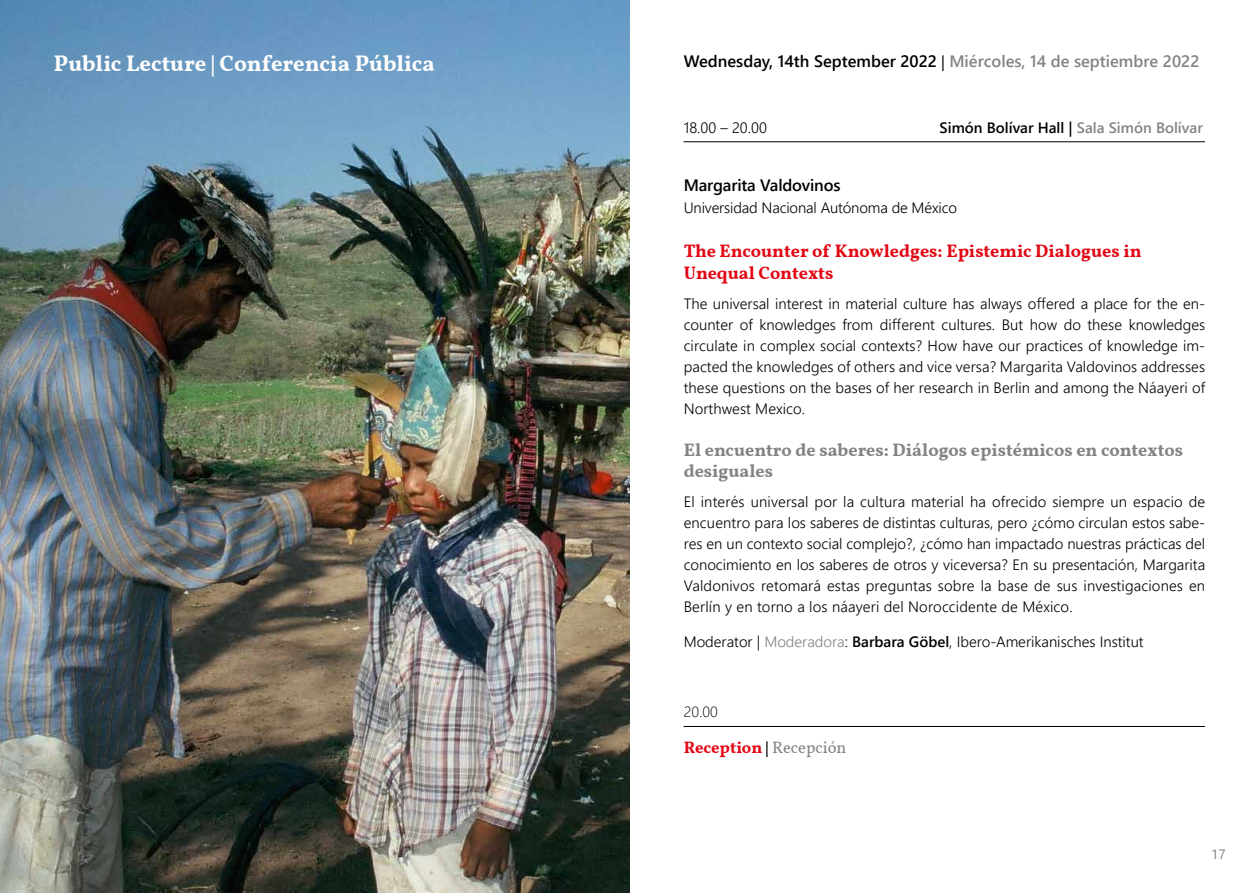
<style>
.page{position:relative;width:1259px;height:893px;background:#fff}
.page>*{position:absolute;margin:0;border:0;box-sizing:border-box;transform-origin:0 0}
.t1{font:700 22.5px "Vollkorn";color:#fff}
.t2{font:700 18px/21px "Vollkorn";color:#838382}
.t3{font:700 18px/22.5px "Vollkorn";color:#e30613}
.t4{font:700 16.5px "Yu Gothic UI";color:#838382}
.t5{font:700 16.5px "Yu Gothic UI";letter-spacing:-.01em;color:#000}
.t6{font:700 16.5px "Vollkorn";color:#e30613}
.t7{font:300 15px/21px "Yu Gothic UI";letter-spacing:.005em;color:#000;text-align:justify}
.t8{font:600 15px "Yu Gothic UI";color:#000}
.t9{font:300 15px "Yu Gothic UI";color:#000}
.t10{font:13.5px "Yu Gothic UI";color:#838382}
.s1{color:#000}
.s2{font-family:"Vollkorn";color:#000}
.s3{color:#838382}
.s4{font-weight:600}
.s5{font-weight:400;color:#838382}
</style>
<div class="page">
<hr style="left:683px;top:141px;width:522px;height:1px;background:#000">
<img style="left:0;top:0;width:629px;height:893px">
<hr style="left:683px;top:726px;width:522px;height:1px;background:#000">
<h1 class="t1" style="left:54px;top:46px;width:382px">Public Lecture | Conferencia Pública</h1>
<p class="t4" style="left:684px;top:51px;width:517px"><span class="s1">Wednesday, 14th September 2022</span> <span class="s2">|</span> Miércoles, 14 de septiembre 2022</p>
<p class="t7" style="left:684px;top:115px;width:85px">18.00 – 20.00</p>
<p class="t8" style="left:939px;top:119px;width:265px">Simón Bolívar Hall | <span class="s3">Sala Simón Bolívar</span></p>
<p class="t5" style="left:684px;top:175px;width:158px">Margarita Valdovinos</p>
<p class="t7" style="left:684px;top:195px;width:275px">Universidad Nacional Autónoma de México</p>
<p class="t3" style="left:684px;top:240px;width:459px">The Encounter of Knowledges: Epistemic Dialogues in<br>Unequal Contexts</p>
<p class="t7" style="left:684px;top:291px;width:523px">The universal interest in material culture has always offered a place for the en&shy;counter of knowledges from different cultures. But how do these knowledges circulate in complex social contexts? How have our practices of knowledge im&shy;pacted the knowledges of others and vice versa? Margarita Valdovinos addresses these questions on the bases of her research in Berlin and among the Náayeri of Northwest Mexico.</p>
<p class="t2" style="left:684px;top:440px;width:501px">El encuentro de saberes: Diálogos epistémicos en contextos desiguales</p>
<p class="t7" style="left:684px;top:489px;width:523px">El interés universal por la cultura material ha ofrecido siempre un espacio de encuentro para los saberes de distintas culturas, pero ¿cómo circulan estos sabe&shy;res en un contexto social complejo?, ¿cómo han impactado nuestras prácticas del conocimiento en los saberes de otros y viceversa? En su presentación, Margarita Valdonivos retomará estas preguntas sobre la base de sus investigaciones en Berlín y en torno a los náayeri del Noroccidente de México.</p>
<p class="t7" style="left:684px;top:629px;width:461px">Moderator | <span class="s3">Moderadora</span>: <span class="s4">Barbara Göbel</span>, Ibero-Amerikanisches Institut</p>
<p class="t9" style="left:684px;top:698px;width:36px">20.00</p>
<p class="t6" style="left:684px;top:735px;width:164px">Reception <span class="s1">|</span> <span class="s5">Recepción</span></p>
<p class="t10" style="left:1211px;top:842px;width:16px">17</p>
</div>
